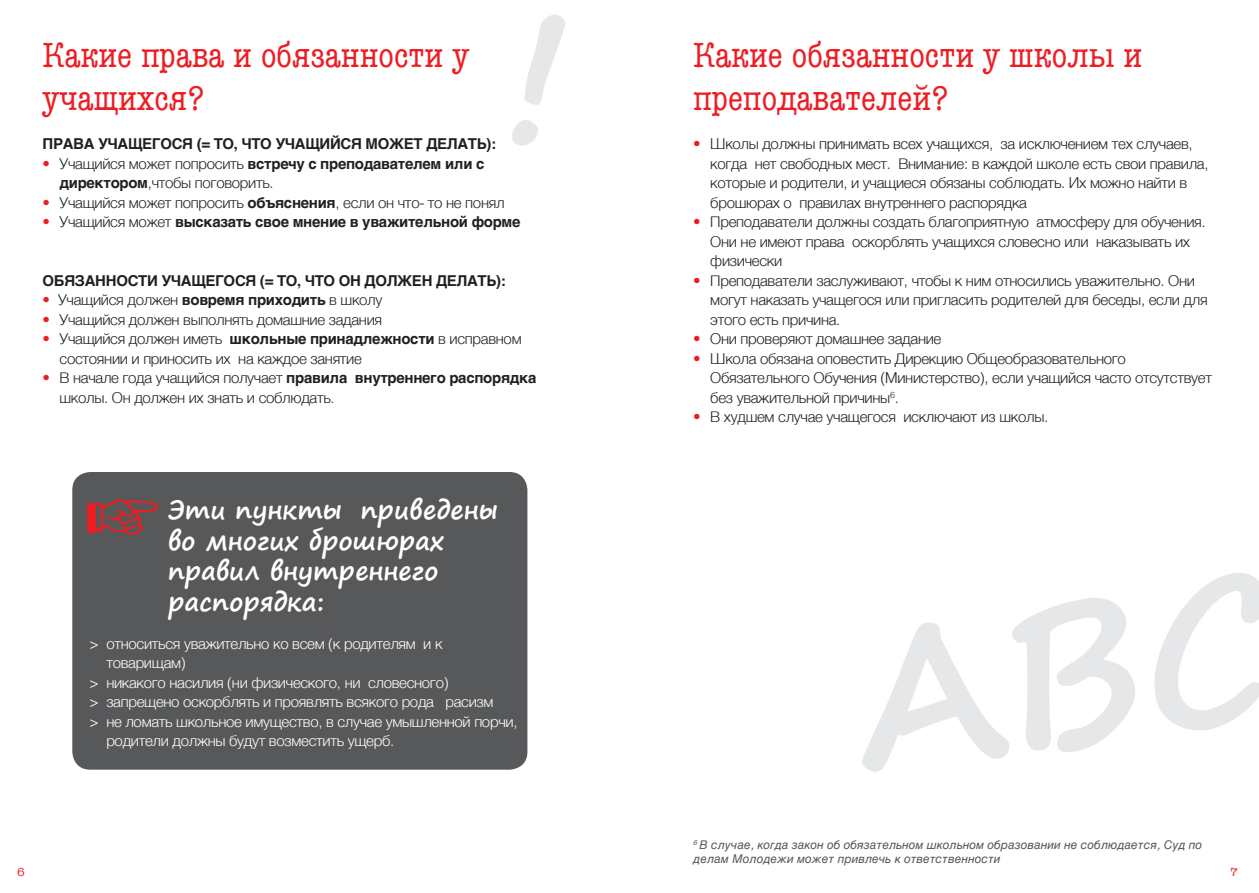
<style>
.page{position:relative;width:1259px;height:893px;background:#fff}
.page>*{position:absolute;margin:0;border:0;box-sizing:border-box;transform-origin:0 0}
.t1{font:condensed 36px/43.2px "American Typewriter";color:#ee1d23}
.t2{font:700 25.5px/30.6px "Segoe Print";color:#fff}
.t3{font:300 15px/19.5px "Helvetica";letter-spacing:-.02em;color:#231f20}
.t4{font:300 15px "Helvetica";letter-spacing:-.02em;color:#fff}
.t5{font:700 15px "Helvetica";letter-spacing:-.02em;color:#231f20}
.t6{font:italic 12px/13.5px "Helvetica";color:#57585a}
.t7{font:12px "American Typewriter";color:#ee1d23}
.s1{color:#ee1d23}
.s2{font-weight:700}
.s3{font-weight:300;color:#ee1d23}
.s4{font-weight:300}
</style>
<div class="page">
<div style="left:72px;top:472px;width:455px;height:298px;background:#57585a;border-radius:18px"></div>
<svg style="left:87px;top:499px;width:71px;height:36px"></svg>
<h1 class="t1" style="left:43px;top:32px;width:428px">Какие права и обязанности у учащихся?</h1>
<p class="t5" style="left:43px;top:132px;width:455px">ПРАВА УЧАЩЕГОСЯ (= ТО, ЧТО УЧАЩИЙСЯ МОЖЕТ ДЕЛАТЬ):</p>
<p class="t3" style="left:60px;top:153px;width:426px;text-indent:-17px"><span class="s1">•</span> Учащийся может попросить <span class="s2">встречу с преподавателем или с директором</span>,чтобы поговорить.</p>
<p class="t3" style="left:43px;top:192px;width:463px"><span class="s1">•</span> Учащийся может попросить <span class="s2">объяснения</span>, если он что- то не понял</p>
<p class="t5" style="left:43px;top:210px;width:479px"><span class="s3">•</span> <span class="s4">Учащийся может</span> высказать свое мнение в уважительной форме</p>
<p class="t5" style="left:43px;top:268px;width:465px">ОБЯЗАННОСТИ УЧАЩЕГОСЯ (= ТО, ЧТО ОН ДОЛЖЕН ДЕЛАТЬ):</p>
<p class="t3" style="left:43px;top:289px;width:341px"><span class="s1">•</span> Учащийся должен <span class="s2">вовремя приходить</span> в школу</p>
<p class="t3" style="left:43px;top:309px;width:341px"><span class="s1">•</span> Учащийся должен выполнять домашние задания</p>
<p class="t3" style="left:60px;top:328px;width:463px;text-indent:-17px"><span class="s1">•</span> Учащийся должен иметь <span class="s2">школьные принадлежности</span> в исправном состоянии и приносить их на каждое занятие</p>
<p class="t3" style="left:60px;top:367px;width:478px;text-indent:-17px"><span class="s1">•</span> В начале года учащийся получает <span class="s2">правила внутреннего распорядка </span>школы. Он должен их знать и соблюдать.</p>
<h2 class="t2" style="left:168px;top:494px;width:331px">Эти пункты приведены во многих брошюрах правил внутреннего распорядка:</h2>
<p class="t4" style="left:89px;top:630px;width:355px">&gt; относиться уважительно ко всем (к родителям и к</p>
<p class="t4" style="left:106px;top:650px;width:81px">товарищам)</p>
<p class="t4" style="left:89px;top:669px;width:361px">&gt; никакого насилия (ни физического, ни словесного)</p>
<p class="t4" style="left:89px;top:689px;width:406px">&gt; запрещено оскорблять и проявлять всякого рода расизм</p>
<p class="t4" style="left:89px;top:708px;width:430px">&gt; не ломать школьное имущество, в случае умышленной порчи,</p>
<p class="t4" style="left:106px;top:728px;width:289px">родители должны будут возместить ущерб.</p>
<h1 class="t1" style="left:693px;top:33px;width:450px">Какие обязанности у школы и преподавателей?</h1>
<p class="t3" style="left:710px;top:133px;width:500px;text-indent:-17px"><span class="s1">•</span> Школы должны принимать всех учащихся, за исключением тех случаев, когда нет свободных мест. Внимание: в каждой школе есть свои правила, которые и родители, и учащиеся обязаны соблюдать. Их можно найти в брошюрах о правилах внутреннего распорядка</p>
<p class="t3" style="left:710px;top:211px;width:497px;text-indent:-17px"><span class="s1">•</span> Преподаватели должны создать благоприятную атмосферу для обучения.<br>Они не имеют права оскорблять учащихся словесно или наказывать их физически</p>
<p class="t3" style="left:710px;top:270px;width:499px;text-indent:-17px"><span class="s1">•</span> Преподаватели заслуживают, чтобы к ним относились уважительно. Они могут наказать учащегося или пригласить родителей для беседы, если для этого есть причина.</p>
<p class="t3" style="left:693px;top:328px;width:250px"><span class="s1">•</span> Они проверяют домашнее задание</p>
<p class="t3" style="left:710px;top:348px;width:503px;text-indent:-17px"><span class="s1">•</span> Школа обязана оповестить Дирекцию Общеобразовательного<br>Обязательного Обучения (Министерство), если учащийся часто отсутствует без уважительной причины<sup>6</sup>.</p>
<p class="t3" style="left:693px;top:406px;width:356px"><span class="s1">•</span> В худшем случае учащегося исключают из школы.</p>
<p class="t6" style="left:693px;top:838px;width:510px"><sup>6</sup> В случае, когда закон об обязательном школьном образовании не соблюдается, Суд по делам Молодежи может привлечь к ответственности</p>
<p class="t7" style="left:17px;top:863px;width:9px">6</p>
<p class="t7" style="left:1230px;top:863px;width:9px">7</p>
</div>
